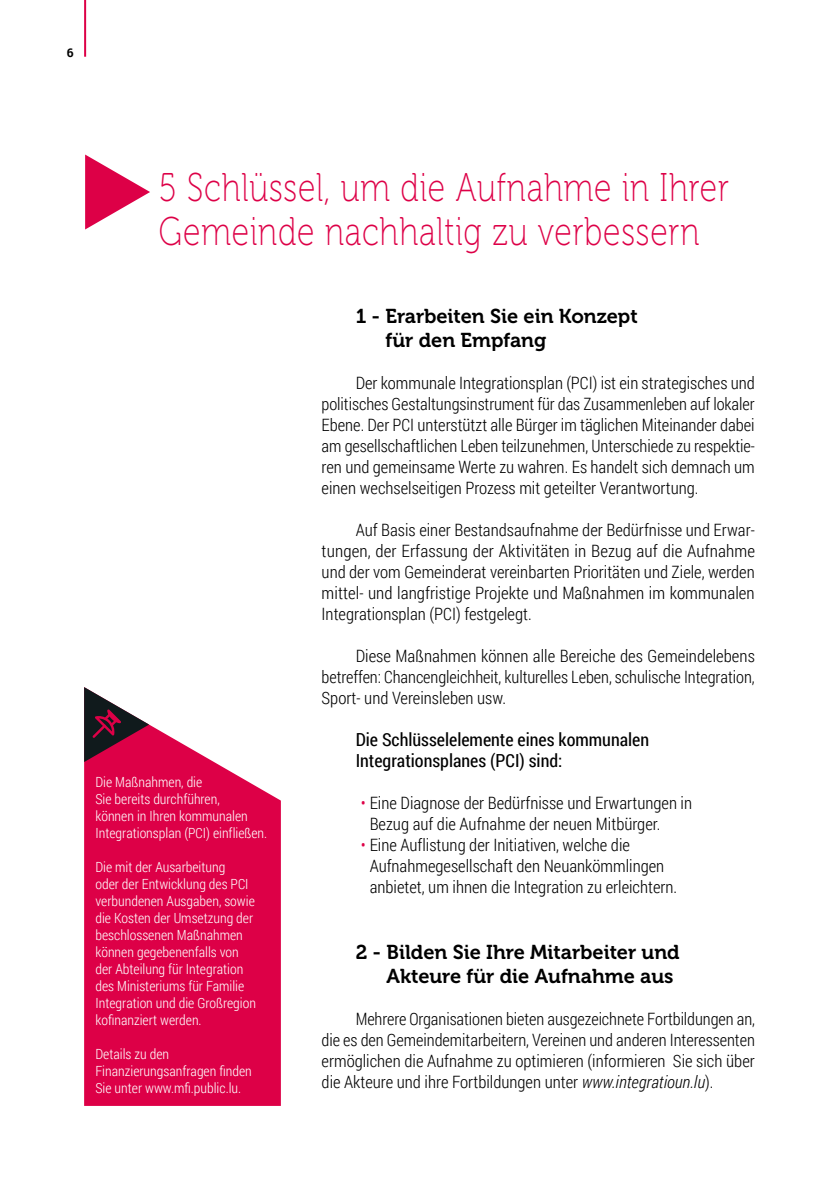
<style>
.page{position:relative;width:840px;height:1191px;background:#fff}
.page>*{position:absolute;margin:0;border:0;box-sizing:border-box;transform-origin:0 0}
.t1{font:40px/44px "Museo 100";letter-spacing:.025em;color:#dd0047;scale:.8 1}
.t2{font:20px/24px "Museo 700";color:#000}
.t3{font:18px/21px "Roboto Condensed";color:#000}
.t4{font:300 17px/21px "Roboto Condensed";color:#000;text-align:justify}
.t5{font:300 14px/17px "Roboto Condensed";color:#fff}
.t6{font:700 12px "Roboto";color:#000}
.s1{color:#dd0047}
.s2{font-style:italic}
</style>
<div class="page">
<hr style="left:84px;top:0;width:2px;height:57px;background:#dd0047">
<svg style="left:84px;top:724px;width:197px;height:382px;background:#df1153"></svg>
<svg style="left:84px;top:687px;width:65px;height:75px"></svg>
<svg style="left:85px;top:154px;width:65px;height:75px"></svg>
<p class="t6" style="left:67px;top:44px;width:8px">6</p>
<h1 class="t1" style="left:159px;top:166px;width:713px">5 Schlüssel, um die Aufnahme in Ihrer<br>Gemeinde nachhaltig zu verbessern</h1>
<p class="t5" style="left:95px;top:773px;width:173px">Die Maßnahmen, die<br>Sie bereits durchführen,<br>können in Ihren kommunalen<br>Integrationsplan (PCI) einfließen.</p>
<p class="t5" style="left:95px;top:858px;width:162px">Die mit der Ausarbeitung<br>oder der Entwicklung des PCI verbundenen Ausgaben, sowie die Kosten der Umsetzung der beschlossenen Maßnahmen können gegebenenfalls von der Abteilung für Integration des Ministeriums für Familie<br>Integration und die Großregion kofinanziert werden.</p>
<p class="t5" style="left:95px;top:1045px;width:158px">Details zu den<br>Finanzierungsanfragen finden<br>Sie unter www.mfi.public.lu.</p>
<p class="t2" style="left:385px;top:304px;width:253px;text-indent:-30px">1 - Erarbeiten Sie ein Konzept für den Empfang</p>
<p class="t4" style="left:321px;top:371px;width:434px;text-indent:34px">Der kommunale Integrationsplan (PCI) ist ein strategisches und politisches Gestaltungsinstrument für das Zusammenleben auf lokaler Ebene. Der PCI unterstützt alle Bürger im täglichen Miteinander dabei am gesellschaftlichen Leben teilzunehmen, Unterschiede zu respektie&shy;ren und gemeinsame Werte zu wahren. Es handelt sich demnach um einen wechselseitigen Prozess mit geteilter Verantwortung.</p>
<p class="t4" style="left:321px;top:518px;width:434px;text-indent:34px">Auf Basis einer Bestandsaufnahme der Bedürfnisse und Erwar&shy;tungen, der Erfassung der Aktivitäten in Bezug auf die Aufnahme und der vom Gemeinderat vereinbarten Prioritäten und Ziele, werden mittel- und langfristige Projekte und Maßnahmen im kommunalen Integrationsplan (PCI) festgelegt.</p>
<p class="t4" style="left:321px;top:644px;width:434px;text-indent:34px">Diese Maßnahmen können alle Bereiche des Gemeindelebens betreffen: Chancengleichheit, kulturelles Leben, schulische Integration, Sport- und Vereinsleben usw.</p>
<p class="t3" style="left:355px;top:728px;width:295px">Die Schlüsselelemente eines kommunalen<br>Integrationsplanes (PCI) sind:</p>
<p class="t4" style="left:369px;top:791px;width:324px;text-indent:-9px"><span class="s1">•</span> Eine Diagnose der Bedürfnisse und Erwartungen in<br>Bezug auf die Aufnahme der neuen Mitbürger.</p>
<p class="t4" style="left:369px;top:833px;width:309px;text-align:left;text-indent:-9px"><span class="s1">•</span> Eine Auflistung der Initiativen, welche die<br>Aufnahmegesellschaft den Neuankömmlingen anbietet, um ihnen die Integration zu erleichtern.</p>
<p class="t2" style="left:386px;top:940px;width:294px;text-indent:-31px">2 - Bilden Sie Ihre Mitarbeiter und<br>Akteure für die Aufnahme aus</p>
<p class="t4" style="left:321px;top:1007px;width:434px;text-indent:34px">Mehrere Organisationen bieten ausgezeichnete Fortbildungen an, die es den Gemeindemitarbeitern, Vereinen und anderen Interessenten ermöglichen die Aufnahme zu optimieren (informieren Sie sich über die Akteure und ihre Fortbildungen unter <span class="s2">www.integratioun.lu</span>).</p>
</div>
